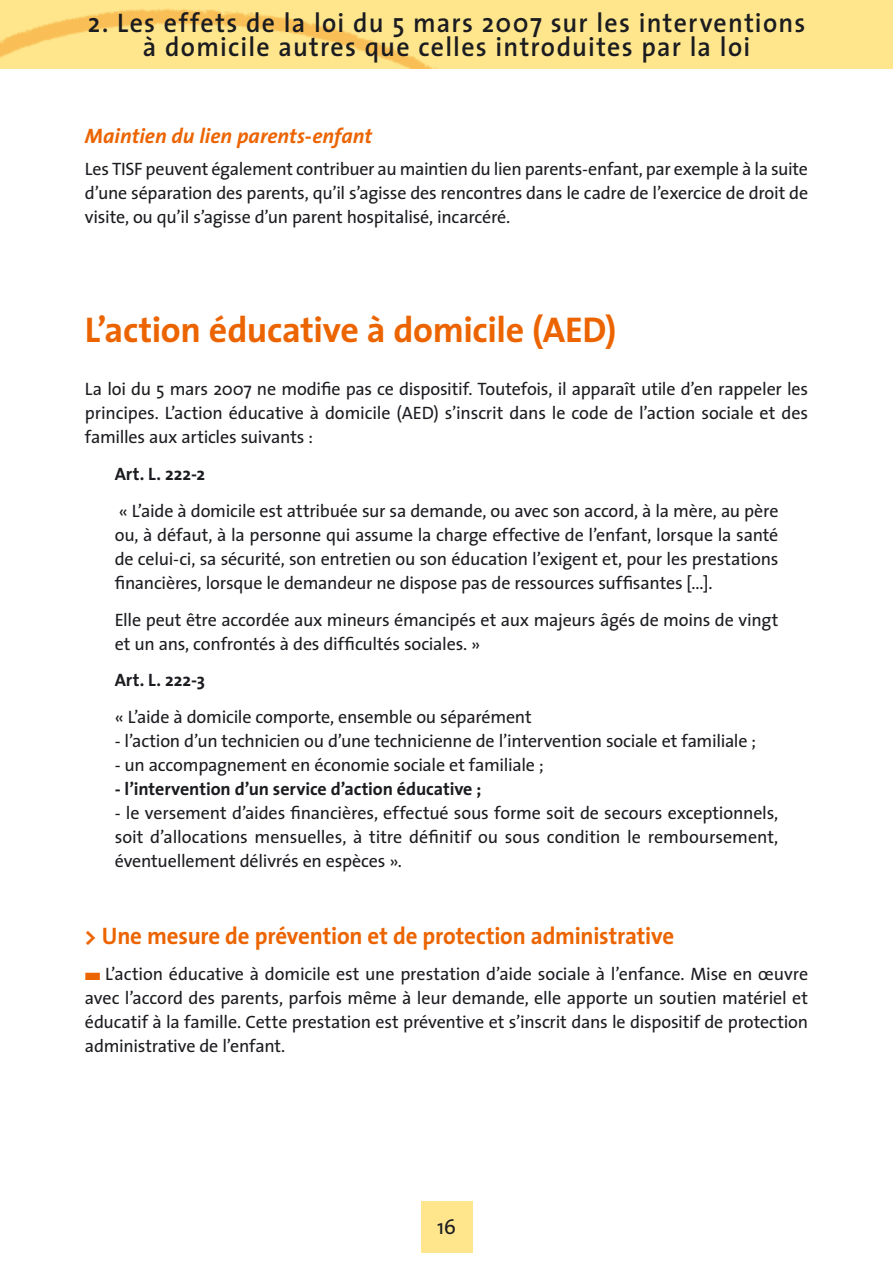
<style>
.page{position:relative;width:893px;height:1263px;background:#fff}
.page>*{position:absolute;margin:0;border:0;box-sizing:border-box;transform-origin:0 0}
.t1{font:700 36px "The Sans";letter-spacing:-.01em;color:#ec6400}
.t2{font:600 27px/24px "The Sans";letter-spacing:.05em;color:#1b1c20;text-align:center;scale:.96 1}
.t3{font:700 24px "The Sans";letter-spacing:-.01em;color:#ec6400;scale:.96 1}
.t4{font:italic 700 21px "The Sans";color:#ec6400}
.t5{font:21px "The Sans";color:#1b1c20}
.t6{font:18px/24px "The Sans";letter-spacing:-.01em;color:#1b1c20;text-align:justify}
.t7{font:700 18px "The Sans";color:#1b1c20}
.s1{color:#ec6400}
</style>
<div class="page">
<div style="left:421px;top:1201px;width:51px;height:51px;background:#ffe68d"></div>
<img style="left:0;top:0;width:892px;height:68px">
<h2 class="t2" style="left:88px;top:13px;width:749px">2. Les effets de la loi du 5 mars 2007 sur les interventions à domicile autres que celles introduites par la loi</h2>
<p class="t4" style="left:85px;top:125px;width:289px">Maintien du lien parents-enfant</p>
<p class="t6" style="left:85px;top:159px;width:724px">Les TISF peuvent également contribuer au maintien du lien parents-enfant, par exemple à la suite d’une séparation des parents, qu’il s’agisse des rencontres dans le cadre de l’exercice de droit de visite, ou qu’il s’agisse d’un parent hospitalisé, incarcéré.</p>
<h1 class="t1" style="left:85px;top:311px;width:533px">L’action éducative à domicile (AED)</h1>
<p class="t6" style="left:85px;top:379px;width:724px">La loi du 5 mars 2007 ne modifie pas ce dispositif. Toutefois, il apparaît utile d’en rappeler les principes. L’action éducative à domicile (AED) s’inscrit dans le code de l’action sociale et des familles aux articles suivants :</p>
<p class="t7" style="left:115px;top:465px;width:92px">Art. L. 222-2</p>
<p class="t6" style="left:115px;top:501px;width:665px">« L’aide à domicile est attribuée sur sa demande, ou avec son accord, à la mère, au père ou, à défaut, à la personne qui assume la charge effective de l’enfant, lorsque la santé de celui-ci, sa sécurité, son entretien ou son éducation l’exigent et, pour les prestations financières, lorsque le demandeur ne dispose pas de ressources suffisantes [...].</p>
<p class="t6" style="left:115px;top:609px;width:665px">Elle peut être accordée aux mineurs émancipés et aux majeurs âgés de moins de vingt et un ans, confrontés à des difficultés sociales. »</p>
<p class="t7" style="left:115px;top:671px;width:92px">Art. L. 222-3</p>
<p class="t6" style="left:115px;top:707px;width:418px">« L’aide à domicile comporte, ensemble ou séparément</p>
<p class="t6" style="left:115px;top:731px;width:643px">- l’action d’un technicien ou d’une technicienne de l’intervention sociale et familiale ;</p>
<p class="t6" style="left:115px;top:755px;width:430px">- un accompagnement en économie sociale et familiale ;</p>
<p class="t7" style="left:115px;top:780px;width:368px">- l’intervention d’un service d’action éducative ;</p>
<p class="t6" style="left:115px;top:803px;width:665px">- le versement d’aides financières, effectué sous forme soit de secours exceptionnels, soit d’allocations mensuelles, à titre définitif ou sous condition le remboursement, éventuellement délivrés en espèces ».</p>
<h3 class="t3" style="left:85px;top:923px;width:615px">&gt; Une mesure de prévention et de protection administrative</h3>
<p class="t6" style="left:85px;top:964px;width:724px"><span class="s1">■</span> L’action éducative à domicile est une prestation d’aide sociale à l’enfance. Mise en œuvre avec l’accord des parents, parfois même à leur demande, elle apporte un soutien matériel et éducatif à la famille. Cette prestation est préventive et s’inscrit dans le dispositif de protection administrative de l’enfant.</p>
<p class="t5" style="left:437px;top:1219px;width:21px">16</p>
</div>
